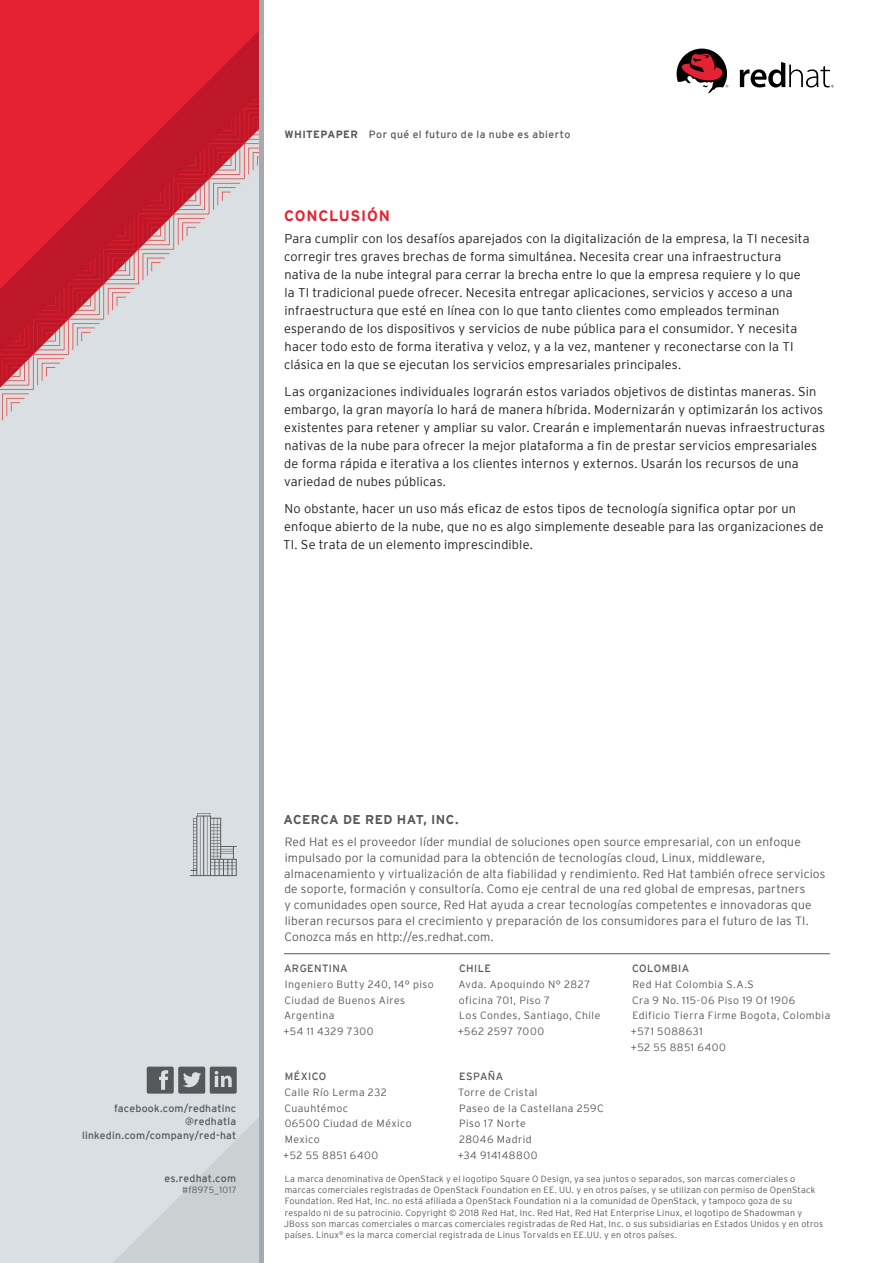
<style>
.page{position:relative;width:893px;height:1263px;background:#fff}
.page>*{position:absolute;margin:0;border:0;box-sizing:border-box;transform-origin:0 0}
.Main_-_Subhead_1{font:700 15px "Interstate";letter-spacing:.045em;color:#e52233}
.Main_-_Body{font:300 12.75px/18px "Interstate";letter-spacing:.01em;color:#231f20}
.Main_-_About_RH_Subh{font:700 12.75px "Interstate";letter-spacing:.03em;color:#57585a}
.Main_-_About_RH_Body{font:300 12px/15.8px "Interstate";letter-spacing:.015em;color:#57585a}
.Main_-_About_RH_Body-2{font:300 10.5px/15.8px "Interstate";letter-spacing:.045em;color:#57585a}
.Sidebar_-_Social_Med{font:10.5px/13.5px "Interstate";letter-spacing:.02em;color:#57585a;text-align:right}
.Header_-_Running_Hea{font:10.5px "Interstate";letter-spacing:.045em;color:#57585a}
.Footer_-_RT{font:10.5px "Interstate";letter-spacing:.02em;color:#57585a}
.Footer_-_Boilerplate{font:300 9px/11.2px "Interstate";letter-spacing:.025em;color:#57585a}
.Footer_-_RT-2{font:300 9px "Interstate";letter-spacing:.035em;color:#57585a}
.s1{font-weight:700}
.s2{font-weight:400}
</style>
<div class="page">
<img style="left:0;top:0;width:259px;height:1263px">
<svg style="left:147px;top:1066px;width:90px;height:28px;background:#7d8082"></svg>
<svg style="left:190px;top:813px;width:47px;height:63px;background:#babfc1"></svg>
<hr style="left:284px;top:953px;width:546px;height:1px;background:#57585a">
<svg style="left:740px;top:62px;width:94px;height:25px"></svg>
<svg style="left:677px;top:49px;width:51px;height:45px"></svg>
<div style="left:259px;top:0;width:5px;height:1263px;background:#a8a9ad"></div>
<p class="Header_-_Running_Hea" style="left:285px;top:128px;width:287px"><span class="s1">WHITEPAPER</span> Por qué el futuro de la nube es abierto</p>
<p class="Main_-_Subhead_1" style="left:284px;top:207px;width:107px">CONCLUSIÓN</p>
<p class="Main_-_Body" style="left:284px;top:229px;width:527px">Para cumplir con los desafíos aparejados con la digitalización de la empresa, la TI necesita corregir tres graves brechas de forma simultánea. Necesita crear una infraestructura nativa de la nube integral para cerrar la brecha entre lo que la empresa requiere y lo que la TI tradicional puede ofrecer. Necesita entregar aplicaciones, servicios y acceso a una infraestructura que esté en línea con lo que tanto clientes como empleados terminan esperando de los dispositivos y servicios de nube pública para el consumidor. Y necesita hacer todo esto de forma iterativa y veloz, y a la vez, mantener y reconectarse con la TI clásica en la que se ejecutan los servicios empresariales principales.</p>
<p class="Main_-_Body" style="left:284px;top:382px;width:542px">Las organizaciones individuales lograrán estos variados objetivos de distintas maneras. Sin embargo, la gran mayoría lo hará de manera híbrida. Modernizarán y optimizarán los activos existentes para retener y ampliar su valor. Crearán e implementarán nuevas infraestructuras nativas de la nube para ofrecer la mejor plataforma a fin de prestar servicios empresariales de forma rápida e iterativa a los clientes internos y externos. Usarán los recursos de una variedad de nubes públicas.</p>
<p class="Main_-_Body" style="left:283px;top:499px;width:542px">No obstante, hacer un uso más eficaz de estos tipos de tecnología significa optar por un enfoque abierto de la nube, que no es algo simplemente deseable para las organizaciones de<br>TI. Se trata de un elemento imprescindible.</p>
<p class="Sidebar_-_Social_Med" style="left:82px;top:1101px;width:156px">facebook.com/redhatinc @redhatla linkedin.com/company/red-hat</p>
<p class="Footer_-_RT" style="left:164px;top:1172px;width:73px">es.redhat.com</p>
<p class="Footer_-_RT-2" style="left:182px;top:1185px;width:56px">#f8975_1017</p>
<p class="Main_-_About_RH_Subh" style="left:284px;top:812px;width:176px">ACERCA DE RED HAT, INC.</p>
<p class="Main_-_About_RH_Body" style="left:284px;top:834px;width:543px">Red Hat es el proveedor líder mundial de soluciones open source empresarial, con un enfoque impulsado por la comunidad para la obtención de tecnologías cloud, Linux, middleware, almacenamiento y virtualización de alta fiabilidad y rendimiento. Red Hat también ofrece servicios de soporte, formación y consultoría. Como eje central de una red global de empresas, partners<br>y comunidades open source, Red Hat ayuda a crear tecnologías competentes e innovadoras que liberan recursos para el crecimiento y preparación de los consumidores para el futuro de las TI.<br>Conozca más en http://es.redhat.com.</p>
<p class="Main_-_About_RH_Body-2" style="left:283px;top:960px;width:152px"><span class="s2">ARGENTINA<br></span>Ingeniero Butty 240, 14° piso<br>Ciudad de Buenos Aires<br>Argentina<br>+54 11 4329 7300</p>
<p class="Main_-_About_RH_Body-2" style="left:458px;top:960px;width:144px"><span class="s2">CHILE<br></span>Avda. Apoquindo N° 2827 oficina 701, Piso 7<br>Los Condes, Santiago, Chile +562 2597 7000</p>
<p class="Main_-_About_RH_Body-2" style="left:631px;top:960px;width:201px"><span class="s2">COLOMBIA<br></span>Red Hat Colombia S.A.S<br>Cra 9 No. 115-06 Piso 19 Of 1906<br>Edificio Tierra Firme Bogota, Colombia +571 5088631<br>+52 55 8851 6400</p>
<p class="Main_-_About_RH_Body-2" style="left:283px;top:1068px;width:130px"><span class="s2">MÉXICO<br></span>Calle Río Lerma 232<br>Cuauhtémoc<br>06500 Ciudad de México<br>Mexico<br>+52 55 8851 6400</p>
<p class="Main_-_About_RH_Body-2" style="left:458px;top:1068px;width:147px"><span class="s2">ESPAÑA<br></span>Torre de Cristal<br>Paseo de la Castellana 259C<br>Piso 17 Norte<br>28046 Madrid<br>+34 914148800</p>
<p class="Footer_-_Boilerplate" style="left:284px;top:1173px;width:541px">La marca denominativa de OpenStack y el logotipo Square O Design, ya sea juntos o separados, son marcas comerciales o marcas comerciales registradas de OpenStack Foundation en EE. UU. y en otros países, y se utilizan con permiso de OpenStack Foundation. Red Hat, Inc. no está afiliada a OpenStack Foundation ni a la comunidad de OpenStack, y tampoco goza de su respaldo ni de su patrocinio. Copyright © 2018 Red Hat, Inc. Red Hat, Red Hat Enterprise Linux, el logotipo de Shadowman y JBoss son marcas comerciales o marcas comerciales registradas de Red Hat, Inc. o sus subsidiarias en Estados Unidos y en otros países. Linux<sup>®</sup> es la marca comercial registrada de Linus Torvalds en EE.UU. y en otros países.</p>
</div>
